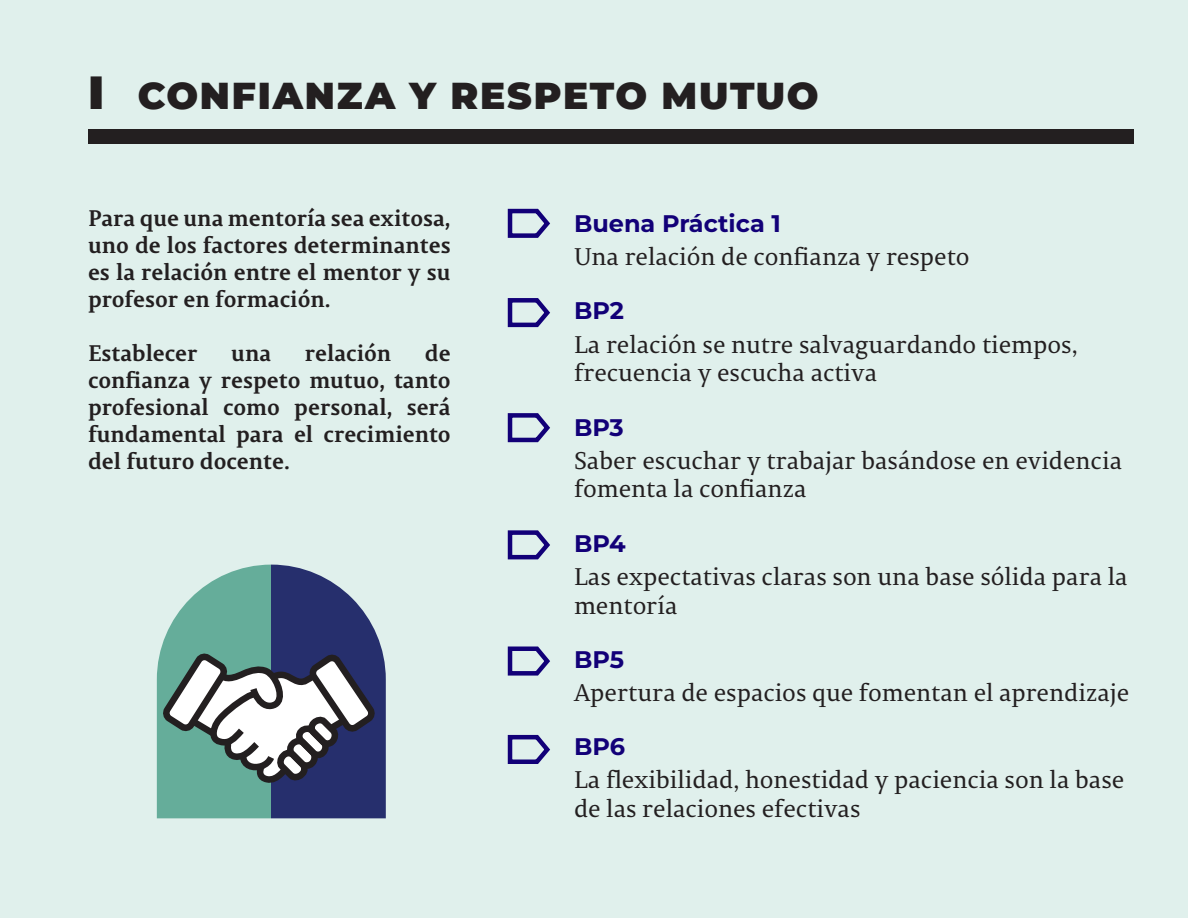
<style>
.page{position:relative;width:1188px;height:918px;background:#e0f0ec}
.page>*{position:absolute;margin:0;border:0;box-sizing:border-box;transform-origin:0 0}
.título_pilar{font:100 37.5px "Montserrat";letter-spacing:.045em;color:#231f20}
.t1{font:24px/28.8px "Permian Serif Typeface";color:#231f20}
.bold_pilar_azul{font:100 24px "Montserrat";color:#120078}
.bold_pilar_negro{font:700 22.5px/27px "Permian Serif Typeface";color:#231f20;text-align:justify}
.s1{font-size:46.5px}
</style>
<div class="page">
<div style="left:88px;top:129px;width:1046px;height:15px;background:#231f20"></div>
<svg style="left:157px;top:565px;width:229px;height:254px;background:#718b98"></svg>
<svg style="left:507px;top:413px;width:43px;height:30px"></svg>
<svg style="left:507px;top:530px;width:43px;height:30px"></svg>
<svg style="left:507px;top:646px;width:43px;height:30px"></svg>
<svg style="left:507px;top:734px;width:43px;height:30px"></svg>
<svg style="left:507px;top:298px;width:43px;height:30px"></svg>
<svg style="left:507px;top:208px;width:43px;height:30px"></svg>
<p class="título_pilar" style="left:88px;top:71px;width:732px"><span class="s1">I</span> CONFIANZA Y RESPETO MUTUO</p>
<p class="bold_pilar_negro" style="left:88px;top:203px;width:364px">Para que una mentoría sea exitosa, uno de los factores determinantes es la relación entre el mentor y su profesor en formación.</p>
<p class="bold_pilar_negro" style="left:88px;top:338px;width:111px">Establecer</p>
<p class="bold_pilar_negro" style="left:231px;top:338px;width:42px">una</p>
<p class="bold_pilar_negro" style="left:305px;top:338px;width:88px">relación</p>
<p class="bold_pilar_negro" style="left:88px;top:338px;width:364px;text-indent:337px">de confianza y respeto mutuo, tanto profesional como personal, será fundamental para el crecimiento del futuro docente.</p>
<p class="bold_pilar_azul" style="left:574px;top:208px;width:209px">Buena Práctica 1</p>
<p class="t1" style="left:574px;top:241px;width:397px">Una relación de confianza y respeto</p>
<p class="bold_pilar_azul" style="left:574px;top:295px;width:51px">BP2</p>
<p class="t1" style="left:574px;top:328px;width:505px">La relación se nutre salvaguardando tiempos, frecuencia y escucha activa</p>
<p class="bold_pilar_azul" style="left:574px;top:411px;width:51px">BP3</p>
<p class="t1" style="left:574px;top:445px;width:550px">Saber escuchar y trabajar basándose en evidencia fomenta la confianza</p>
<p class="bold_pilar_azul" style="left:574px;top:527px;width:53px">BP4</p>
<p class="t1" style="left:574px;top:561px;width:555px">Las expectativas claras son una base sólida para la mentoría</p>
<p class="bold_pilar_azul" style="left:574px;top:643px;width:51px">BP5</p>
<p class="t1" style="left:574px;top:677px;width:557px">Apertura de espacios que fomentan el aprendizaje</p>
<p class="bold_pilar_azul" style="left:574px;top:731px;width:53px">BP6</p>
<p class="t1" style="left:574px;top:764px;width:552px">La flexibilidad, honestidad y paciencia son la base de las relaciones efectivas</p>
</div>
